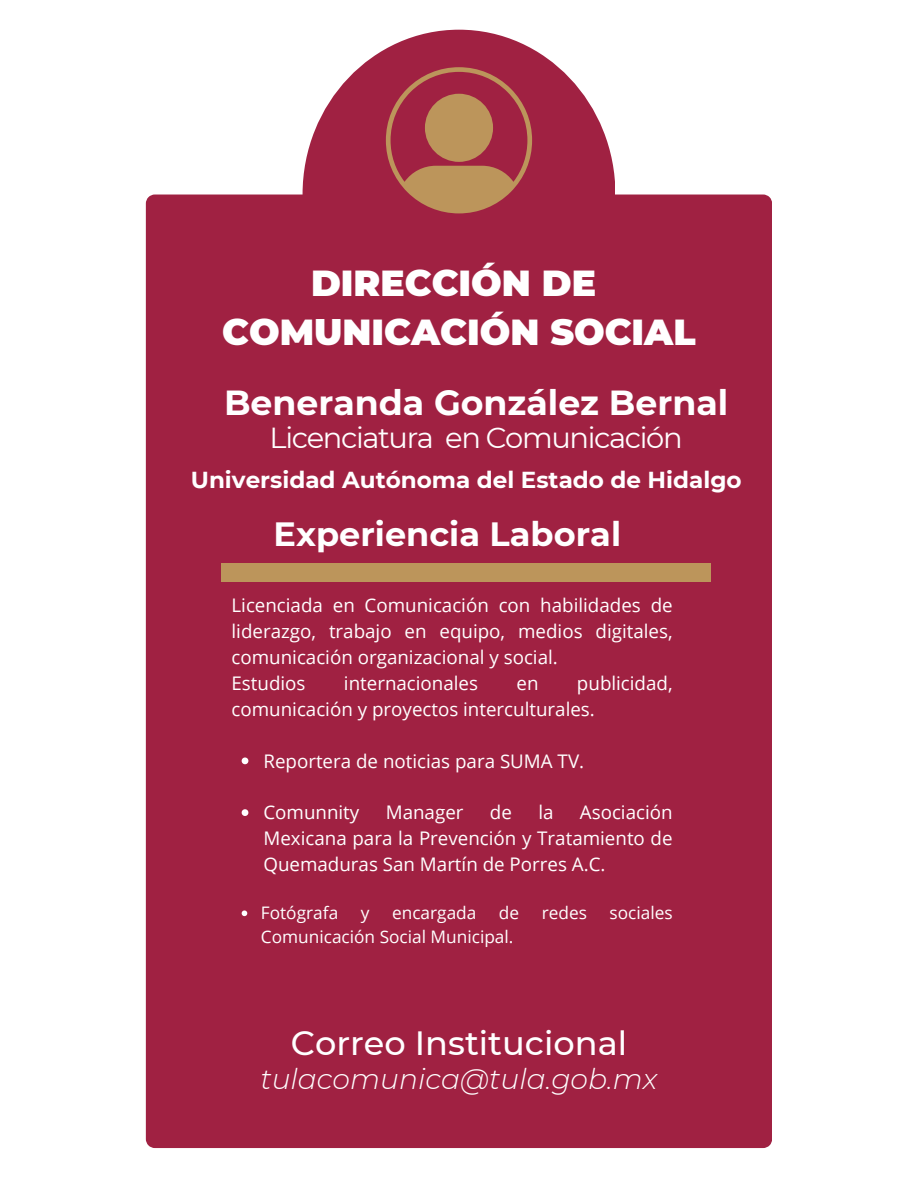
<style>
.page{position:relative;width:918px;height:1188px;background:#fff}
.page>*{position:absolute;margin:0;border:0;box-sizing:border-box;transform-origin:0 0}
.t1{font:900 36.15px/49.5px "Montserrat";color:#fff;text-align:center}
.t2{font:700 34.8px "Montserrat";color:#fff}
.t3{font:500 33.6px "Montserrat";color:#fff}
.t4{font:700 33.6px "Montserrat";color:#fff}
.t5{font:28.95px "Montserrat";letter-spacing:-.045em;color:#fff}
.t6{font:italic 300 28.2px "Montserrat";color:#fff}
.t7{font:700 23.1px "Montserrat";color:#fff}
.t8{font:18.75px/25.8px "Open Sans";color:#fff;text-align:justify}
.t9{font:17.25px "Open Sans";color:#fff}
</style>
<div class="page">
<div style="left:146px;top:195px;width:626px;height:953px;background:#a02142"></div>
<div style="left:303px;top:30px;width:312px;height:329px;background:#a02142;border-radius:50%"></div>
<svg style="left:386px;top:67px;width:146px;height:146px"></svg>
<div style="left:221px;top:564px;width:490px;height:18px;background:#bc955b"></div>
<svg style="left:242px;top:757px;width:6px;height:7px"></svg>
<svg style="left:242px;top:809px;width:6px;height:7px"></svg>
<svg style="left:242px;top:910px;width:5px;height:6px"></svg>
<p class="t1" style="left:222px;top:258px;width:475px">DIRECCIÓN DE<br>COMUNICACIÓN SOCIAL</p>
<h1 class="t2" style="left:224px;top:382px;width:506px">Beneranda González Bernal</h1>
<h2 class="t5" style="left:270px;top:420px;width:415px">Licenciatura en Comunicación</h2>
<h2 class="t7" style="left:191px;top:466px;width:552px">Universidad Autónoma del Estado de Hidalgo</h2>
<h3 class="t4" style="left:274px;top:514px;width:349px">Experiencia Laboral</h3>
<p class="t8" style="left:232px;top:592px;width:443px">Licenciada en Comunicación con habilidades de liderazgo, trabajo en equipo, medios digitales, comunicación organizacional y social.</p>
<p class="t8" style="left:232px;top:670px;width:76px">Estudios</p>
<p class="t8" style="left:344px;top:670px;width:136px">internacionales</p>
<p class="t8" style="left:517px;top:670px;width:24px">en</p>
<p class="t8" style="left:232px;top:670px;width:443px;text-indent:345px">publicidad, comunicación y proyectos interculturales.</p>
<p class="t8" style="left:263px;top:747px;width:322px">Reportera de noticias para SUMA TV.</p>
<p class="t8" style="left:263px;top:799px;width:97px">Comunnity</p>
<p class="t8" style="left:386px;top:799px;width:79px">Manager</p>
<p class="t8" style="left:490px;top:799px;width:24px">de</p>
<p class="t8" style="left:538px;top:799px;width:17px">la</p>
<p class="t8" style="left:263px;top:799px;width:411px;text-indent:316px">Asociación Mexicana para la Prevención y Tratamiento de Quemaduras San Martín de Porres A.C.</p>
<p class="t9" style="left:261px;top:901px;width:79px">Fotógrafa</p>
<p class="t9" style="left:361px;top:901px;width:10px">y</p>
<p class="t9" style="left:392px;top:901px;width:86px">encargada</p>
<p class="t9" style="left:499px;top:901px;width:22px">de</p>
<p class="t9" style="left:542px;top:901px;width:47px">redes</p>
<p class="t9" style="left:610px;top:901px;width:65px">sociales</p>
<p class="t9" style="left:261px;top:925px;width:254px">Comunicación Social Municipal.</p>
<h4 class="t3" style="left:291px;top:1023px;width:338px">Correo Institucional</h4>
<h2 class="t6" style="left:260px;top:1062px;width:399px">tulacomunica@tula.gob.mx</h2>
</div>
